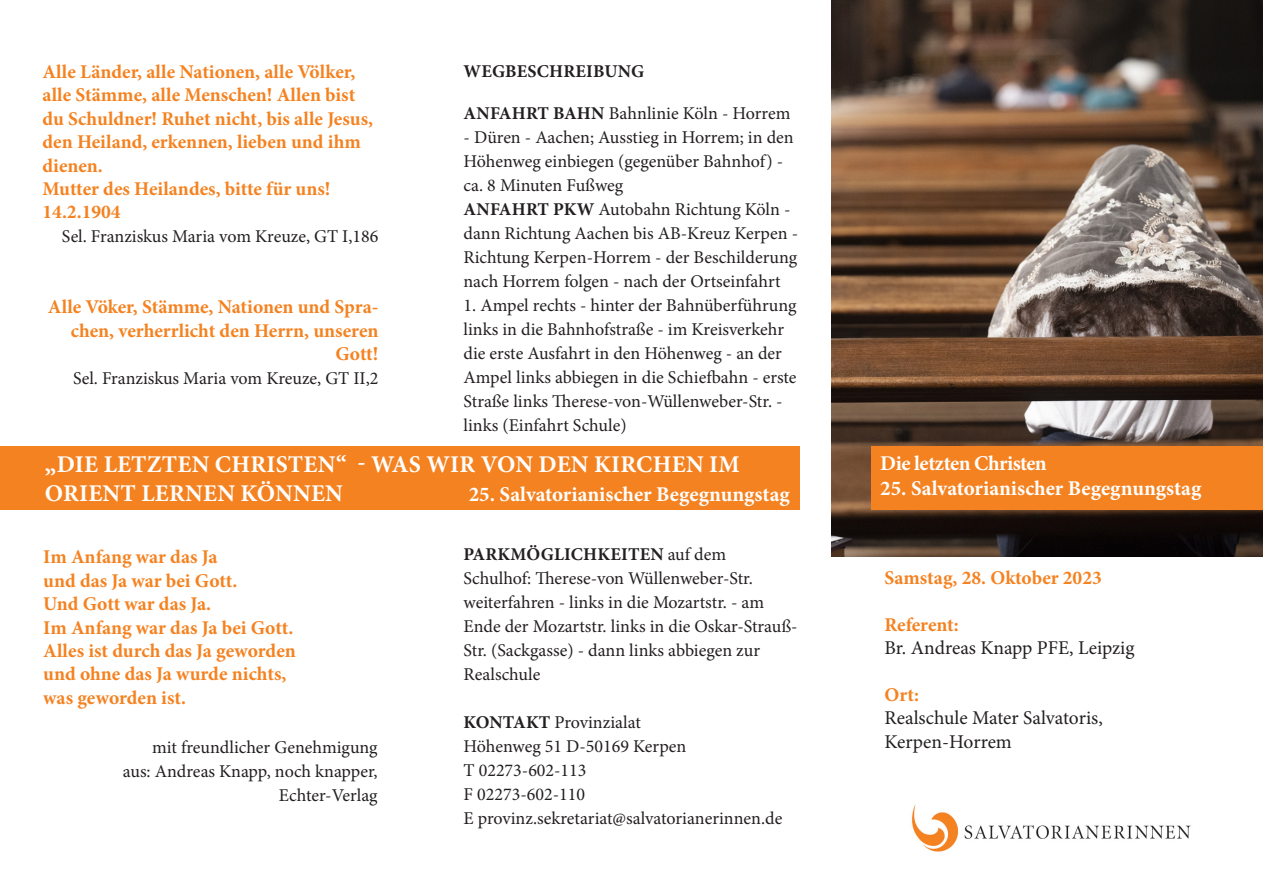
<style>
.page{position:relative;width:1263px;height:893px;background:#fff}
.page>*{position:absolute;margin:0;border:0;box-sizing:border-box;transform-origin:0 0}
.t1{font:700 24px/28.8px "Minion Pro";letter-spacing:.01em;color:#fff}
.t2{font:700 21px "Minion Pro";color:#fff}
.t3{font:700 21px "Minion Pro";letter-spacing:-.025em;color:#fff}
.t4{font:700 19.5px/23.4px "Minion Pro";color:#f58220}
.t5{font:19.5px "Minion Pro";letter-spacing:-.005em;color:#231f20}
.t6{font:18px/24px "Minion Pro";color:#231f20}
.t7{font:700 18px "Minion Pro";letter-spacing:.01em;color:#231f20}
.s1{font-weight:700}
</style>
<div class="page">
<img style="left:831px;top:0;width:432px;height:556px">
<div style="left:0;top:446px;width:799px;height:64px;background:#f58220"></div>
<img style="left:911px;top:805px;width:280px;height:47px">
<div style="left:872px;top:446px;width:391px;height:64px;background:#f58220"></div>
<p class="t4" style="left:43px;top:60px;width:332px">Alle Länder, alle Nationen, alle Völker, alle Stämme, alle Menschen! Allen bist du Schuldner! Ruhet nicht, bis alle Jesus, den Heiland, erkennen, lieben und ihm dienen.</p>
<p class="t4" style="left:43px;top:177px;width:289px">Mutter des Heilandes, bitte für uns!<br>14.2.1904</p>
<p class="t6" style="left:62px;top:225px;width:318px">Sel. Franziskus Maria vom Kreuze, GT I,186</p>
<p class="t4" style="left:48px;top:295px;width:332px;text-align:right">Alle Vöker, Stämme, Nationen und Spra&shy;chen, verherrlicht den Herrn, unseren<br>Gott!</p>
<p class="t6" style="left:73px;top:366px;width:307px">Sel. Franziskus Maria vom Kreuze, GT II,2</p>
<p class="t7" style="left:464px;top:58px;width:182px">WEGBESCHREIBUNG</p>
<p class="t6" style="left:464px;top:101px;width:328px"><span class="s1">ANFAHRT BAHN</span> Bahnlinie Köln - Horrem</p>
<p class="t6" style="left:463px;top:125px;width:332px">- Düren - Aachen; Ausstieg in Horrem; in den<br>Höhenweg einbiegen (gegenüber Bahnhof) - ca. 8 Minuten Fußweg</p>
<p class="t6" style="left:463px;top:197px;width:336px"><span class="s1">ANFAHRT PKW</span> Autobahn Richtung Köln - dann Richtung Aachen bis AB-Kreuz Kerpen - Richtung Kerpen-Horrem - der Beschilderung nach Horrem folgen - nach der Ortseinfahrt</p>
<p class="t6" style="left:463px;top:293px;width:335px">1. Ampel rechts - hinter der Bahnüberführung links in die Bahnhofstraße - im Kreisverkehr die erste Ausfahrt in den Höhenweg - an der Ampel links abbiegen in die Schiefbahn - erste Straße links Therese-von-Wüllenweber-Str. - links (Einfahrt Schule)</p>
<p class="t1" style="left:45px;top:450px;width:696px">„DIE LETZTEN CHRISTEN“ - WAS WIR VON DEN KIRCHEN IM<br>ORIENT LERNEN KÖNNEN</p>
<p class="t2" style="left:469px;top:480px;width:323px">25. Salvatorianischer Begegnungstag</p>
<p class="t4" style="left:43px;top:545px;width:254px">Im Anfang war das Ja<br>und das Ja war bei Gott.<br>Und Gott war das Ja.<br>Im Anfang war das Ja bei Gott.<br>Alles ist durch das Ja geworden und ohne das Ja wurde nichts, was geworden ist.</p>
<p class="t6" style="left:123px;top:735px;width:256px;text-align:right">mit freundlicher Genehmigung aus: Andreas Knapp, noch knapper,<br>Echter-Verlag</p>
<p class="t6" style="left:463px;top:542px;width:336px"><span class="s1">PARKMÖGLICHKEITEN</span> auf dem Schulhof: Therese-von Wüllenweber-Str. weiterfahren - links in die Mozartstr. - am Ende der Mozartstr. links in die Oskar-Strauß-Str. (Sackgasse) - dann links abbiegen zur Realschule</p>
<p class="t6" style="left:464px;top:710px;width:179px"><span class="s1">KONTAKT</span> Provinzialat</p>
<p class="t6" style="left:463px;top:734px;width:224px">Höhenweg 51 D-50169 Kerpen</p>
<p class="t6" style="left:463px;top:758px;width:125px">T 02273-602-113<br>F 02273-602-110</p>
<p class="t6" style="left:463px;top:806px;width:320px">E provinz.sekretariat@salvatorianerinnen.de</p>
<p class="t3" style="left:880px;top:449px;width:168px">Die letzten Christen</p>
<p class="t2" style="left:880px;top:474px;width:323px">25. Salvatorianischer Begegnungstag</p>
<p class="t4" style="left:884px;top:566px;width:219px">Samstag, 28. Oktober 2023</p>
<p class="t4" style="left:884px;top:613px;width:76px">Referent:</p>
<p class="t5" style="left:884px;top:635px;width:252px">Br. Andreas Knapp PFE, Leipzig</p>
<p class="t4" style="left:884px;top:683px;width:36px">Ort:</p>
<p class="t5" style="left:884px;top:705px;width:220px">Realschule Mater Salvatoris,</p>
<p class="t5" style="left:884px;top:728px;width:129px">Kerpen-Horrem</p>
</div>
